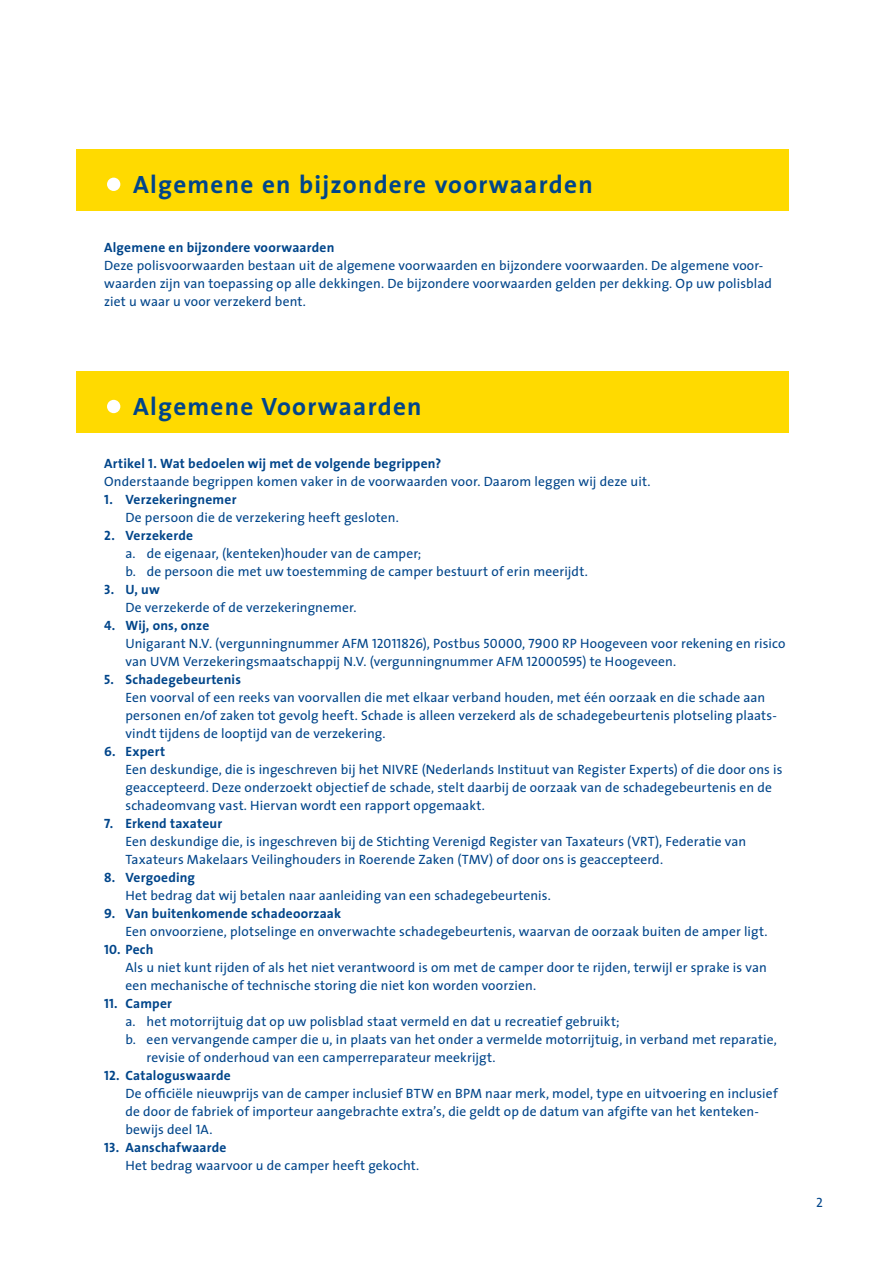
<style>
.page{position:relative;width:893px;height:1263px;background:#fff}
.page>*{position:absolute;margin:0;border:0;box-sizing:border-box;transform-origin:0 0}
.t1{font:700 25.2px "The Sans";letter-spacing:.05em;color:#00458a}
.t2{font:13.5px/18px "The Sans";letter-spacing:.01em;color:#00458a}
.t3{font:700 13.5px "The Sans";letter-spacing:.015em;color:#00458a}
.t4{font:13.5px "The Sans Caps";color:#00458a}
.s1{font-weight:700}
.s2{font-family:"The Sans Bold Caps"}
.s3{font-family:"The Sans Caps"}
.s4{font-family:"The Sans Bold Caps";font-weight:400}
</style>
<div class="page">
<div style="left:76px;top:149px;width:713px;height:61px;background:#ffda00"></div>
<div style="left:107px;top:178px;width:13px;height:13px;background:#fff;border-radius:50%"></div>
<div style="left:77px;top:371px;width:712px;height:61px;background:#ffda00"></div>
<div style="left:107px;top:400px;width:13px;height:13px;background:#fff;border-radius:50%"></div>
<h1 class="t1" style="left:133px;top:163px;width:461px">Algemene en bijzondere voorwaarden</h1>
<p class="t3" style="left:104px;top:236px;width:232px">Algemene en bijzondere voorwaarden</p>
<p class="t2" style="left:104px;top:256px;width:669px">Deze polisvoorwaarden bestaan uit de algemene voorwaarden en bijzondere voorwaarden. De algemene voor&shy;waarden zijn van toepassing op alle dekkingen. De bijzondere voorwaarden gelden per dekking. Op uw polisblad ziet u waar u voor verzekerd bent.</p>
<h1 class="t1" style="left:133px;top:385px;width:290px">Algemene Voorwaarden</h1>
<p class="t2" style="left:104px;top:454px;width:548px"><span class="s1">Artikel</span> <span class="s2">1</span><span class="s1">. Wat bedoelen wij met de volgende begrippen?<br></span>Onderstaande begrippen komen vaker in de voorwaarden voor. Daarom leggen wij deze uit.</p>
<p class="t2" style="left:125px;top:490px;width:275px;text-indent:-21px"><span class="s2">1</span><span class="s1">. Verzekeringnemer<br></span>De persoon die de verzekering heeft gesloten.</p>
<p class="t2" style="left:125px;top:526px;width:464px;text-indent:-21px"><span class="s2">2</span><span class="s1">. Verzekerde<br></span>a. de eigenaar, (kenteken)houder van de camper;<br>b. de persoon die met uw toestemming de camper bestuurt of erin meerijdt.</p>
<p class="t2" style="left:125px;top:580px;width:233px;text-indent:-21px"><span class="s2">3</span><span class="s1">. U, uw<br></span>De verzekerde of de verzekeringnemer.</p>
<p class="t2" style="left:125px;top:616px;width:661px;text-indent:-21px"><span class="s2">4</span><span class="s1">. Wij, ons, onze<br></span>Unigarant N.V. (vergunningnummer AFM <span class="s3">12011826</span>), Postbus <span class="s3">50000</span>, <span class="s3">7900</span> RP Hoogeveen voor rekening en risico van UVM Verzekeringsmaatschappij N.V. (vergunningnummer AFM <span class="s3">12000595</span>) te Hoogeveen.</p>
<p class="t2" style="left:125px;top:670px;width:653px;text-indent:-21px"><span class="s2">5</span><span class="s1">. Schadegebeurtenis<br></span>Een voorval of een reeks van voorvallen die met elkaar verband houden, met één oorzaak en die schade aan personen en/of zaken tot gevolg heeft. Schade is alleen verzekerd als de schadegebeurtenis plotseling plaats&shy;vindt tijdens de looptijd van de verzekering.</p>
<p class="t2" style="left:125px;top:742px;width:659px;text-indent:-21px"><span class="s2">6</span><span class="s1">. Expert<br></span>Een deskundige, die is ingeschreven bij het NIVRE (Nederlands Instituut van Register Experts) of die door ons is geaccepteerd. Deze onderzoekt objectief de schade, stelt daarbij de oorzaak van de schadegebeurtenis en de schadeomvang vast. Hiervan wordt een rapport opgemaakt.</p>
<p class="t2" style="left:125px;top:814px;width:622px;text-indent:-21px"><span class="s2">7</span><span class="s1">. Erkend taxateur<br></span>Een deskundige die, is ingeschreven bij de Stichting Verenigd Register van Taxateurs (VRT), Federatie van<br>Taxateurs Makelaars Veilinghouders in Roerende Zaken (TMV) of door ons is geaccepteerd.</p>
<p class="t2" style="left:125px;top:868px;width:427px;text-indent:-21px"><span class="s2">8</span><span class="s1">. Vergoeding<br></span>Het bedrag dat wij betalen naar aanleiding van een schadegebeurtenis.</p>
<p class="t2" style="left:125px;top:904px;width:644px;text-indent:-21px"><span class="s2">9</span><span class="s1">. Van buitenkomende schadeoorzaak<br></span>Een onvoorziene, plotselinge en onverwachte schadegebeurtenis, waarvan de oorzaak buiten de amper ligt.</p>
<p class="t2" style="left:125px;top:940px;width:643px;text-indent:-21px"><span class="s2">10</span><span class="s1">. Pech<br></span>Als u niet kunt rijden of als het niet verantwoord is om met de camper door te rijden, terwijl er sprake is van een mechanische of technische storing die niet kon worden voorzien.</p>
<p class="t3" style="left:104px;top:992px;width:69px"><span class="s4">11</span>. Camper</p>
<p class="t2" style="left:125px;top:1012px;width:496px">a. het motorrijtuig dat op uw polisblad staat vermeld en dat u recreatief gebruikt;</p>
<p class="t2" style="left:125px;top:1030px;width:653px">b. een vervangende camper die u, in plaats van het onder a vermelde motorrijtuig, in verband met reparatie,</p>
<p class="t2" style="left:147px;top:1048px;width:350px">revisie of onderhoud van een camperreparateur meekrijgt.</p>
<p class="t2" style="left:125px;top:1066px;width:654px;text-indent:-21px"><span class="s2">12</span><span class="s1">. Cataloguswaarde<br></span>De officiële nieuwprijs van de camper inclusief BTW en BPM naar merk, model, type en uitvoering en inclusief de door de fabriek of importeur aangebrachte extra’s, die geldt op de datum van afgifte van het kenteken&shy;bewijs deel <span class="s3">1</span>A.</p>
<p class="t2" style="left:125px;top:1138px;width:295px;text-indent:-21px"><span class="s2">13</span><span class="s1">. Aanschafwaarde<br></span>Het bedrag waarvoor u de camper heeft gekocht.</p>
<p class="t4" style="left:816px;top:1191px;width:8px">2</p>
</div>
